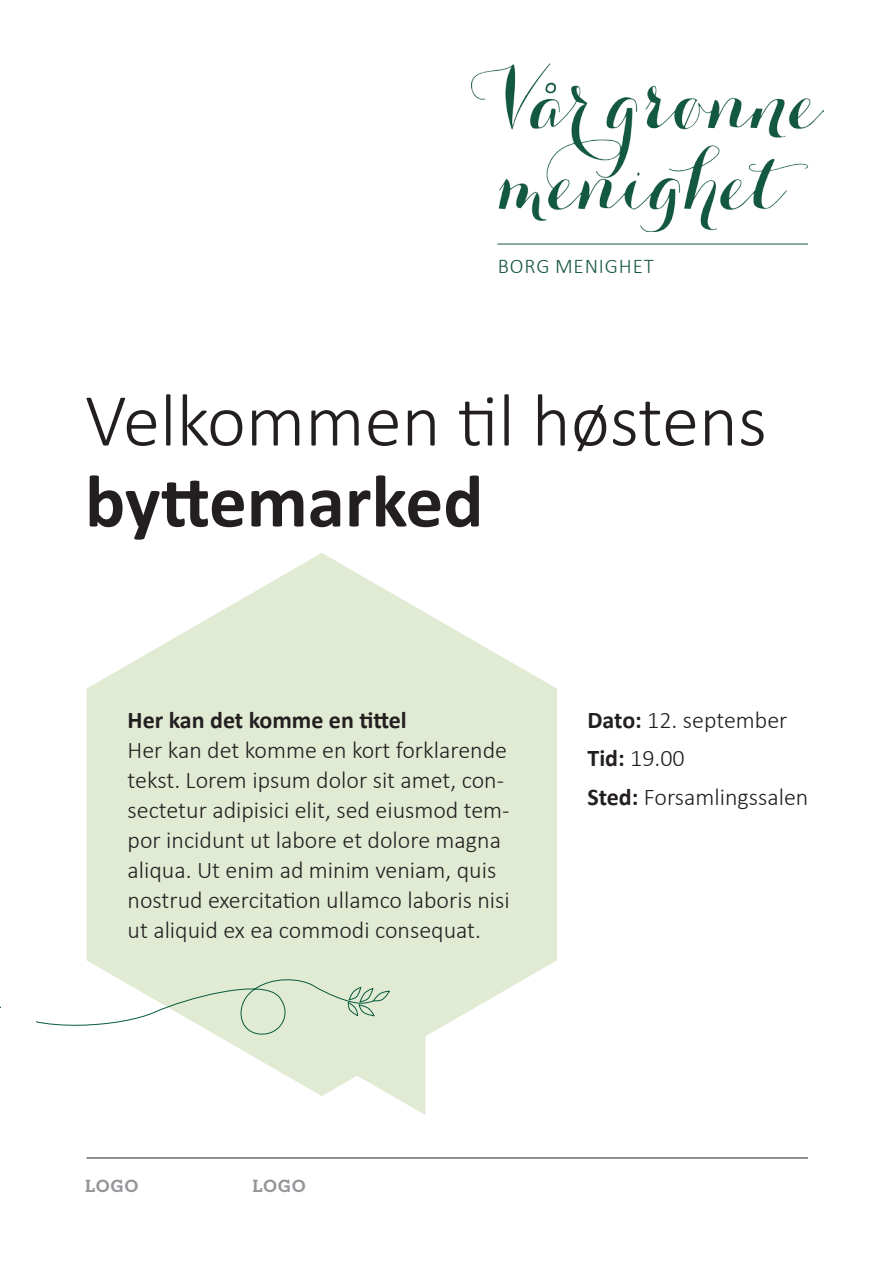
<style>
.page{position:relative;width:893px;height:1263px;background:#fff}
.page>*{position:absolute;margin:0;border:0;box-sizing:border-box;transform-origin:0 0}
.t1{font:300 75px "Calibri";color:#231f20}
.t2{font:700 75px "Calibri";color:#231f20}
.t3{font:300 24px/30px "Calibri";color:#231f20}
.t4{font:700 24px "Calibri";color:#231f20}
.t5{font:300 21px "Calibri";letter-spacing:.04em;color:#185842}
.t6{font:700 18px "Neutraface Slab Text";letter-spacing:.03em;color:#939598}
.s1{font-weight:700}
</style>
<div class="page">
<svg style="left:87px;top:553px;width:470px;height:562px;fill:#e1ebd4"></svg>
<hr style="left:87px;top:1158px;width:721px;height:1px;background:#231f20">
<svg style="left:0;top:974px;width:390px;height:62px"></svg>
<img style="left:472px;top:64px;width:352px;height:168px">
<hr style="left:497px;top:244px;width:311px;height:1px;background:#185842">
<div style="left:1px;top:934px;width:34px;height:157px;background:#fff"></div>
<p class="t5" style="left:498px;top:253px;width:157px">BORG MENIGHET</p>
<h1 class="t1" style="left:85px;top:374px;width:683px">Velkommen til høstens</h1>
<h1 class="t2" style="left:85px;top:453px;width:400px">byttemarked</h1>
<p class="t4" style="left:128px;top:704px;width:281px">Her kan det komme en tittel</p>
<p class="t3" style="left:128px;top:733px;width:384px">Her kan det komme en kort forklarende tekst. Lorem ipsum dolor sit amet, con&shy;sectetur adipisici elit, sed eiusmod tem&shy;por incidunt ut labore et dolore magna aliqua. Ut enim ad minim veniam, quis nostrud exercitation ullamco laboris nisi ut aliquid ex ea commodi consequat.</p>
<p class="t3" style="left:587px;top:699px;width:222px;line-height:38.5px"><span class="s1">Dato:</span> 12. september<br><span class="s1">Tid:</span> 19.00<br><span class="s1">Sted:</span> Forsamlingssalen</p>
<p class="t6" style="left:85px;top:1174px;width:55px">LOGO</p>
<p class="t6" style="left:253px;top:1174px;width:55px">LOGO</p>
</div>
